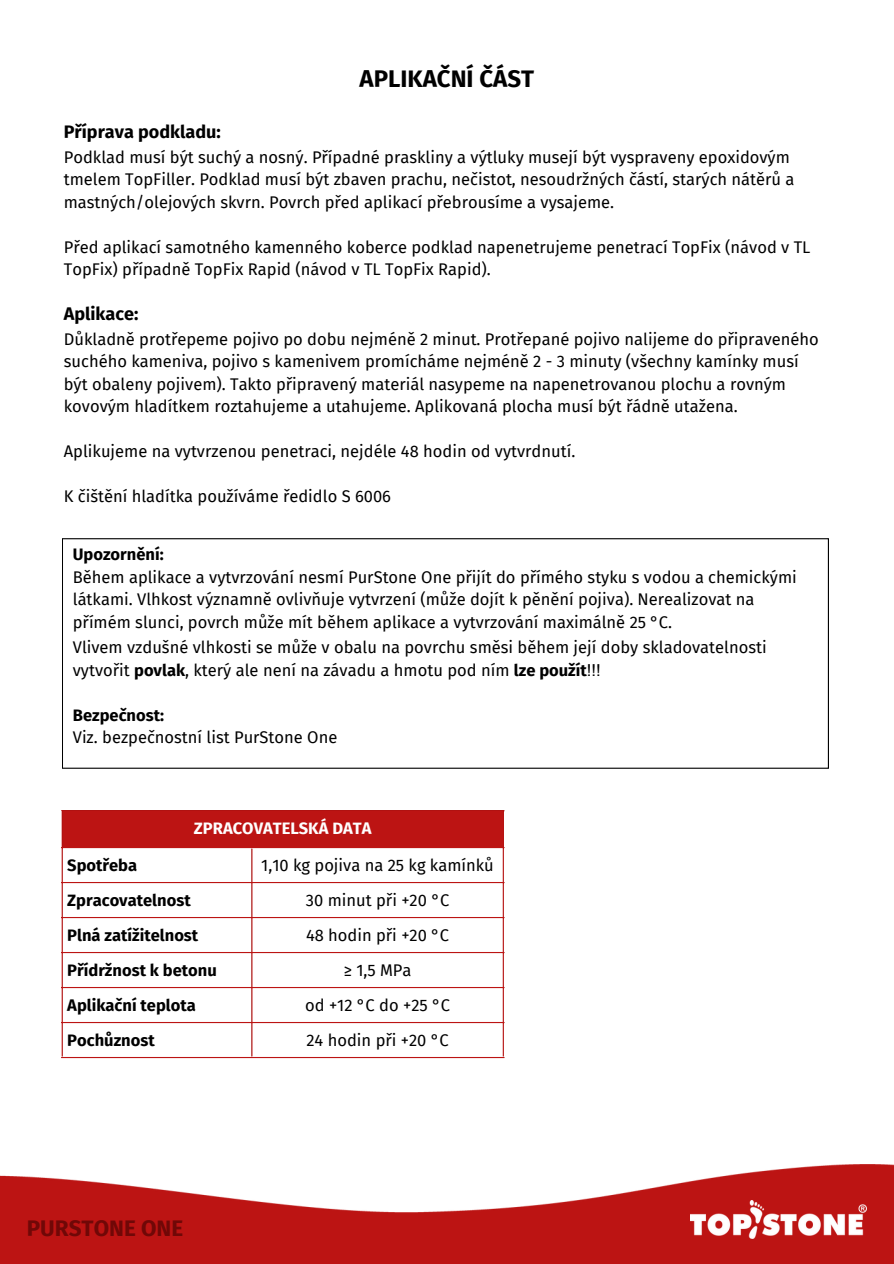
<style>
.page{position:relative;width:894px;height:1264px;background:#fff}
.page>*{position:absolute;margin:0;border:0;box-sizing:border-box;transform-origin:0 0}
.t1{font:700 24px "Fira Sans";color:#000}
.t2{font:700 22.35px "Fira Sans";color:#700807}
.t3{font:700 18px "Fira Sans";color:#000}
.t4{font:16.5px/22.5px "Fira Sans";color:#000}
.t5{font:700 16.5px "Fira Sans";color:#000}
.t6{font:700 16.5px "Fira Sans";color:#fff}
.s1{font-weight:700}
.s2{font-family:"Arial"}
</style>
<div class="page">
<img style="left:0;top:1164px;width:893px;height:99px">
<img style="left:690px;top:1200px;width:176px;height:38px">
<svg style="left:62px;top:538px;width:765px;height:230px"></svg>
<div style="left:62px;top:810px;width:441px;height:37px;background:#bc1413"></div>
<hr style="left:62px;top:812px;width:1px;height:244px;background:#bc1413">
<hr style="left:251px;top:848px;width:1px;height:208px;background:#bc1413">
<hr style="left:502px;top:812px;width:1px;height:244px;background:#bc1413">
<hr style="left:61px;top:810px;width:443px;height:1px;background:#bc1413">
<hr style="left:61px;top:847px;width:443px;height:1px;background:#bc1413">
<hr style="left:61px;top:882px;width:443px;height:1px;background:#bc1413">
<hr style="left:61px;top:917px;width:443px;height:1px;background:#bc1413">
<hr style="left:61px;top:952px;width:443px;height:1px;background:#bc1413">
<hr style="left:61px;top:986px;width:443px;height:2px;background:#bc1413">
<hr style="left:61px;top:1021px;width:443px;height:2px;background:#bc1413">
<hr style="left:61px;top:1056px;width:443px;height:2px;background:#bc1413">
<h1 class="t1" style="left:359px;top:65px;width:176px">APLIKAČNÍ ČÁST</h1>
<p class="t3" style="left:64px;top:121px;width:158px">Příprava podkladu:</p>
<p class="t4" style="left:64px;top:146px;width:732px">Podklad musí být suchý a nosný. Případné praskliny a výtluky musejí být vyspraveny epoxidovým tmelem TopFiller. Podklad musí být zbaven prachu, nečistot, nesoudržných částí, starých nátěrů a mastných/olejových skvrn. Povrch před aplikací přebrousíme a vysajeme.</p>
<p class="t4" style="left:64px;top:236px;width:748px">Před aplikací samotného kamenného koberce podklad napenetrujeme penetrací TopFix (návod v TL<br>TopFix) případně TopFix Rapid (návod v TL TopFix Rapid).</p>
<p class="t3" style="left:64px;top:303px;width:76px">Aplikace:</p>
<p class="t4" style="left:64px;top:328px;width:756px">Důkladně protřepeme pojivo po dobu nejméně 2 minut. Protřepané pojivo nalijeme do připraveného suchého kameniva, pojivo s kamenivem promícháme nejméně 2 - 3 minuty (všechny kamínky musí být obaleny pojivem). Takto připravený materiál nasypeme na napenetrovanou plochu a rovným kovovým hladítkem roztahujeme a utahujeme. Aplikovaná plocha musí být řádně utažena.</p>
<p class="t4" style="left:64px;top:440px;width:513px">Aplikujeme na vytvrzenou penetraci, nejdéle 48 hodin od vytvrdnutí.</p>
<p class="t4" style="left:64px;top:485px;width:328px">K čištění hladítka používáme ředidlo S 6006</p>
<p class="t5" style="left:73px;top:545px;width:92px">Upozornění:</p>
<p class="t4" style="left:73px;top:566px;width:725px">Během aplikace a vytvrzování nesmí PurStone One přijít do přímého styku s vodou a chemickými látkami. Vlhkost významně ovlivňuje vytvrzení (může dojít k pěnění pojiva). Nerealizovat na přímém slunci, povrch může mít během aplikace a vytvrzování maximálně 25 °C.</p>
<p class="t4" style="left:73px;top:636px;width:695px">Vlivem vzdušné vlhkosti se může v obalu na povrchu směsi během její doby skladovatelnosti vytvořit <span class="s1">povlak</span>, který ale není na závadu a hmotu pod ním <span class="s1">lze použít</span><span class="s2">!!!</span></p>
<p class="t5" style="left:73px;top:705px;width:93px">Bezpečnost:</p>
<p class="t4" style="left:73px;top:726px;width:266px">Viz. bezpečnostní list PurStone One</p>
<p class="t6" style="left:194px;top:819px;width:179px">ZPRACOVATELSKÁ DATA</p>
<p class="t5" style="left:67px;top:855px;width:71px">Spotřeba</p>
<p class="t4" style="left:261px;top:854px;width:234px">1,10 kg pojiva na 25 kg kamínků</p>
<p class="t5" style="left:67px;top:890px;width:125px">Zpracovatelnost</p>
<p class="t4" style="left:306px;top:889px;width:145px">30 minut při +20 °C</p>
<p class="t5" style="left:67px;top:925px;width:132px">Plná zatížitelnost</p>
<p class="t4" style="left:306px;top:924px;width:145px">48 hodin při +20 °C</p>
<p class="t5" style="left:67px;top:960px;width:151px">Přídržnost k betonu</p>
<p class="t4" style="left:343px;top:959px;width:69px">≥ 1,5 MPa</p>
<p class="t5" style="left:67px;top:995px;width:130px">Aplikační teplota</p>
<p class="t4" style="left:305px;top:994px;width:146px">od +12 °C do +25 °C</p>
<h1 class="t5" style="left:67px;top:1030px;width:89px">Pochůznost</h1>
<p class="t4" style="left:306px;top:1029px;width:144px">24 hodin při +20 °C</p>
<p class="t2" style="left:27px;top:1215px;width:158px">PURSTONE ONE</p>
</div>
